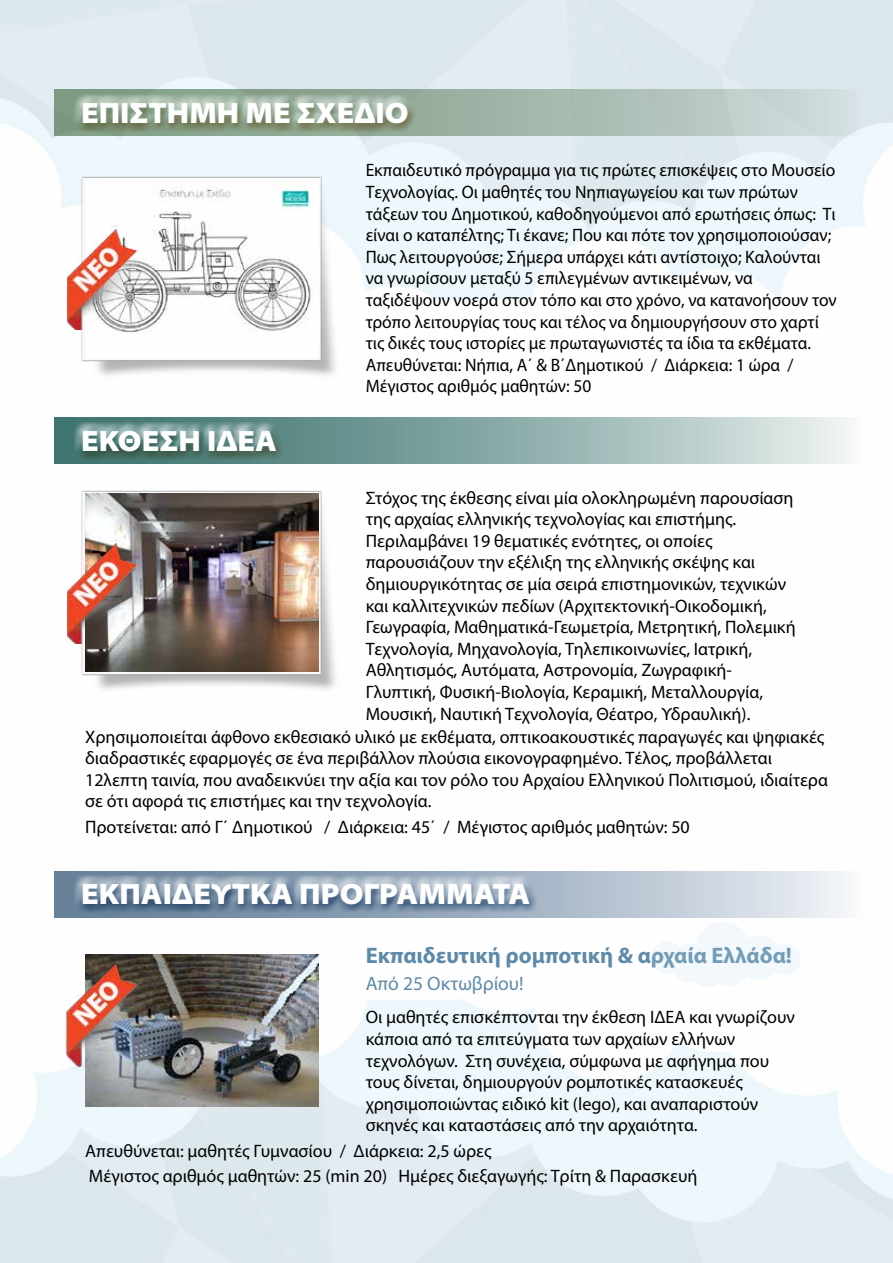
<style>
.page{position:relative;width:893px;height:1263px;background:#fff}
.page>*{position:absolute;margin:0;border:0;box-sizing:border-box;transform-origin:0 0}
.t1{font:900 semi-expanded 29.55px "Myriad Pro";color:#fff}
.t2{font:700 22.5px "Myriad Pro";color:#5e8aa9}
.t3{font:19.5px "Myriad Pro";color:#5e8aa9}
.t4{font:18px/21.6px "Myriad Pro";color:#000}
</style>
<div class="page">
<img style="left:0;top:871px;width:893px;height:392px">
<img style="left:0;top:0;width:893px;height:638px">
<svg style="left:54px;top:417px;width:808px;height:46px;background:#97b5b2"></svg>
<div style="left:74px;top:422px;width:203px;height:35px;background:#fff;opacity:.75"></div>
<div style="left:76px;top:426px;width:209px;height:34px;background:#c19e6c;opacity:.75"></div>
<svg style="left:54px;top:872px;width:808px;height:46px;background:#b9c5d2"></svg>
<div style="left:74px;top:875px;width:457px;height:35px;background:#fff;opacity:.75"></div>
<div style="left:76px;top:879px;width:462px;height:34px;background:#527ca2;opacity:.75"></div>
<img style="left:71px;top:482px;width:269px;height:208px">
<img style="left:85px;top:493px;width:233px;height:179px">
<img style="left:68px;top:540px;width:70px;height:103px">
<img style="left:71px;top:168px;width:269px;height:211px">
<img style="left:85px;top:179px;width:233px;height:168px">
<img style="left:68px;top:225px;width:70px;height:104px">
<img style="left:85px;top:954px;width:233px;height:152px">
<img style="left:60px;top:959px;width:78px;height:111px">
<svg style="left:54px;top:90px;width:808px;height:45px;background:#abbeb4"></svg>
<div style="left:74px;top:95px;width:339px;height:34px;background:#fff;opacity:.75"></div>
<div style="left:76px;top:102px;width:341px;height:30px;background:#c19e6c;opacity:.75"></div>
<div style="left:695px;top:922px;width:55px;height:55px;background:#f2f8fb;border-radius:50%"></div>
<div style="left:737px;top:935px;width:44px;height:45px;background:#f2f8fb;border-radius:50%"></div>
<div style="left:769px;top:943px;width:32px;height:32px;background:#f2f8fb;border-radius:50%"></div>
<div style="left:671px;top:943px;width:39px;height:39px;background:#f2f8fb;border-radius:50%"></div>
<div style="left:651px;top:941px;width:33px;height:33px;background:#f2f8fb;border-radius:50%"></div>
<div style="left:688px;top:948px;width:40px;height:39px;background:#f2f8fb;border-radius:50%"></div>
<div style="left:710px;top:947px;width:39px;height:39px;background:#f2f8fb;border-radius:50%"></div>
<h1 class="t1" style="left:81px;top:93px;width:329px">ΕΠΙΣΤΗΜΗ ΜΕ ΣΧΕΔΙΟ</h1>
<h1 class="t1" style="left:81px;top:421px;width:198px">ΕΚΘΕΣΗ ΙΔΕΑ</h1>
<p class="t4" style="left:366px;top:159px;width:473px">Εκπαιδευτικό πρόγραμμα για τις πρώτες επισκέψεις στο Μουσείο Τεχνολογίας. Οι μαθητές του Νηπιαγωγείου και των πρώτων τάξεων του Δημοτικού, καθοδηγούμενοι από ερωτήσεις όπως: Τι είναι ο καταπέλτης; Τι έκανε; Που και πότε τον χρησιμοποιούσαν; Πως λειτουργούσε; Σήμερα υπάρχει κάτι αντίστοιχο; Καλούνται να γνωρίσουν μεταξύ 5 επιλεγμένων αντικειμένων, να ταξιδέψουν νοερά στον τόπο και στο χρόνο, να κατανοήσουν τον τρόπο λειτουργίας τους και τέλος να δημιουργήσουν στο χαρτί τις δικές τους ιστορίες με πρωταγωνιστές τα ίδια τα εκθέματα.<br>Απευθύνεται: Νήπια, Α΄ &amp; Β΄Δημοτικού / Διάρκεια: 1 ώρα / Μέγιστος αριθμός μαθητών: 50</p>
<p class="t4" style="left:366px;top:486px;width:432px">Στόχος της έκθεσης είναι μία ολοκληρωμένη παρουσίαση της αρχαίας ελληνικής τεχνολογίας και επιστήμης.<br>Περιλαμβάνει 19 θεματικές ενότητες, οι οποίες παρουσιάζουν την εξέλιξη της ελληνικής σκέψης και δημιουργικότητας σε μία σειρά επιστημονικών, τεχνικών και καλλιτεχνικών πεδίων (Αρχιτεκτονική-Οικοδομική, Γεωγραφία, Μαθηματικά-Γεωμετρία, Μετρητική, Πολεμική Τεχνολογία, Μηχανολογία, Τηλεπικοινωνίες, Ιατρική, Αθλητισμός, Αυτόματα, Αστρονομία, Ζωγραφική-Γλυπτική, Φυσική-Βιολογία, Κεραμική, Μεταλλουργία, Μουσική, Ναυτική Τεχνολογία, Θέατρο, Υδραυλική).</p>
<p class="t4" style="left:85px;top:725px;width:744px">Χρησιμοποιείται άφθονο εκθεσιακό υλικό με εκθέματα, οπτικοακουστικές παραγωγές και ψηφιακές διαδραστικές εφαρμογές σε ένα περιβάλλον πλούσια εικονογραφημένο. Τέλος, προβάλλεται 12λεπτη ταινία, που αναδεικνύει την αξία και τον ρόλο του Αρχαίου Ελληνικού Πολιτισμού, ιδιαίτερα σε ότι αφορά τις επιστήμες και την τεχνολογία.</p>
<p class="t4" style="left:85px;top:815px;width:606px">Προτείνεται: από Γ΄ Δημοτικού / Διάρκεια: 45΄ / Μέγιστος αριθμός μαθητών: 50</p>
<h1 class="t1" style="left:81px;top:874px;width:451px">ΕΚΠΑΙΔΕΥΤΚΑ ΠΡΟΓΡΑΜΜΑΤΑ</h1>
<p class="t2" style="left:366px;top:940px;width:428px">Εκπαιδευτική ρομποτική &amp; αρχαία Ελλάδα!</p>
<p class="t3" style="left:366px;top:971px;width:160px">Από 25 Οκτωβρίου!</p>
<p class="t4" style="left:366px;top:1006px;width:431px">Οι μαθητές επισκέπτονται την έκθεση ΙΔΕΑ και γνωρίζουν κάποια από τα επιτεύγματα των αρχαίων ελλήνων τεχνολόγων. Στη συνέχεια, σύμφωνα με αφήγημα που τους δίνεται, δημιουργούν ρομποτικές κατασκευές χρησιμοποιώντας ειδικό kit (lego), και αναπαριστούν σκηνές και καταστάσεις από την αρχαιότητα.</p>
<p class="t4" style="left:85px;top:1138px;width:614px;line-height:25.2px">Απευθύνεται: μαθητές Γυμνασίου / Διάρκεια: 2,5 ώρες<br>Μέγιστος αριθμός μαθητών: 25 (min 20) Ημέρες διεξαγωγής: Τρίτη &amp; Παρασκευή</p>
</div>
